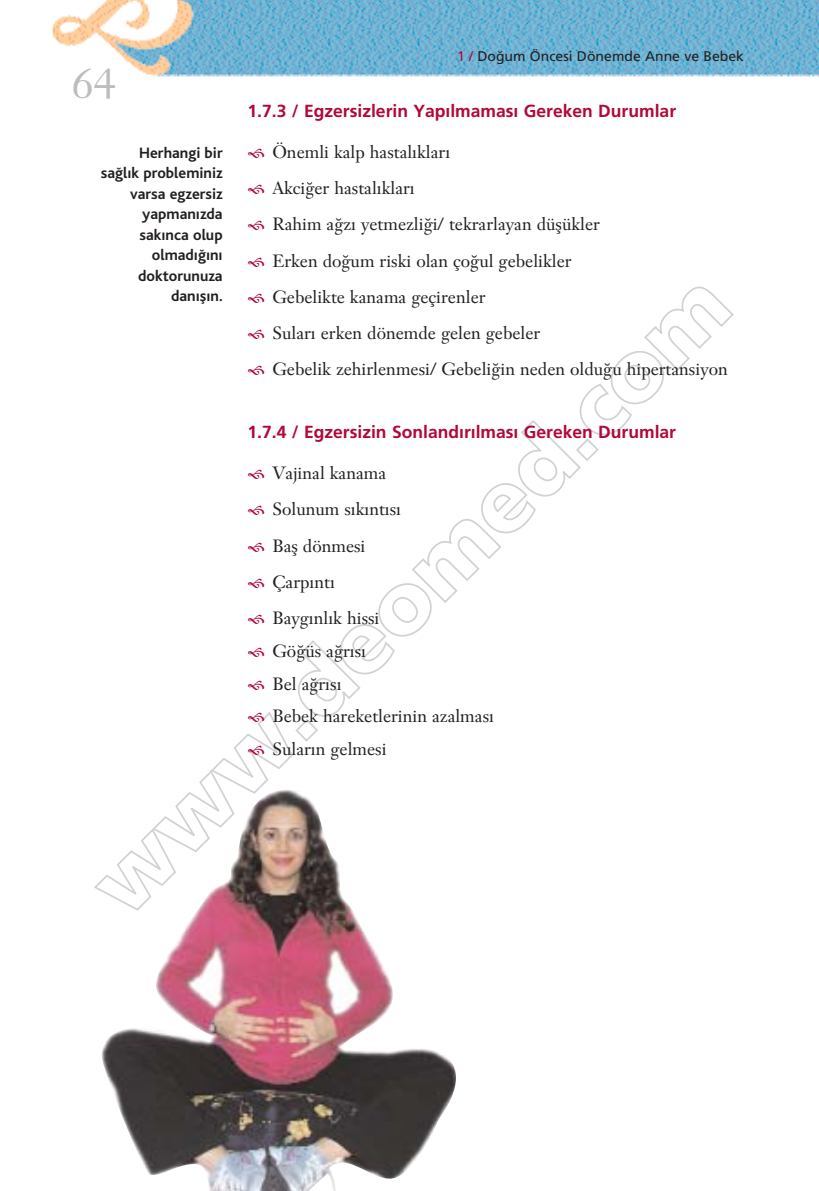
<style>
.page{position:relative;width:819px;height:1191px;background:#fff}
.page>*{position:absolute;margin:0;border:0;box-sizing:border-box;transform-origin:0 0}
.t1{font:42px "Janson Text";color:#bbbdbf}
.t2{font:17.5px/36.2px "Janson Text";color:#231f20}
.t3{font:700 17.5px "Frutiger";color:#b20738}
.t4{font:700 15.75px/20.5px "Bliss Turkish";color:#231f20;text-align:right}
.t5{font:14px "Frutiger";color:#231f20}
.s1{color:#b20738}
</style>
<div class="page">
<svg style="left:94px;top:286px;width:640px;height:605px"></svg>
<img style="left:51px;top:0;width:767px;height:77px">
<img style="left:101px;top:788px;width:357px;height:403px">
<svg style="left:248px;top:294px;width:16px;height:9px"></svg>
<svg style="left:248px;top:330px;width:16px;height:9px"></svg>
<svg style="left:248px;top:366px;width:16px;height:9px"></svg>
<svg style="left:248px;top:470px;width:16px;height:9px"></svg>
<svg style="left:248px;top:506px;width:16px;height:9px"></svg>
<svg style="left:248px;top:542px;width:16px;height:9px"></svg>
<svg style="left:248px;top:578px;width:16px;height:10px"></svg>
<svg style="left:248px;top:615px;width:16px;height:9px"></svg>
<svg style="left:248px;top:647px;width:16px;height:10px"></svg>
<svg style="left:248px;top:680px;width:16px;height:9px"></svg>
<svg style="left:248px;top:713px;width:16px;height:9px"></svg>
<svg style="left:248px;top:746px;width:16px;height:9px"></svg>
<h1 class="t1" style="left:72px;top:66px;width:45px">64</h1>
<p class="t4" style="left:101px;top:144px;width:123px">Herhangi bir sa¤l›k probleminiz varsa egzersiz yapman›zda sak›nca olup olmad›¤›n› doktorunuza dan›fl›n.</p>
<p class="t5" style="left:457px;top:51px;width:288px"><span class="s1">1 /</span> Do¤um Öncesi Dönemde Anne ve Bebek</p>
<p class="t3" style="left:247px;top:104px;width:430px">1.7.3 / Egzersizlerin Yap›lmamas› Gereken Durumlar</p>
<p class="t2" style="left:272px;top:136px;width:457px">Önemli kalp hastal›klar›<br>Akci¤er hastal›klar›<br>Rahim a¤z› yetmezli¤i/ tekrarlayan düflükler<br>Erken do¤um riski olan ço¤ul gebelikler<br>Gebelikte kanama geçirenler<br>Sular› erken dönemde gelen gebeler<br>Gebelik zehirlenmesi/ Gebeli¤in neden oldu¤u hipertansiyon</p>
<p class="t3" style="left:247px;top:425px;width:430px">1.7.4 / Egzersizin Sonland›r›lmas› Gereken Durumlar</p>
<p class="t2" style="left:272px;top:457px;width:130px">Vajinal kanama<br>Solunum s›k›nt›s›<br>Bafl dönmesi<br>Çarp›nt›<br>Bayg›nl›k hissi</p>
<p class="t2" style="left:272px;top:636px;width:223px;line-height:32.7px">Gö¤üs a¤r›s›<br>Bel a¤r›s›<br>Bebek hareketlerinin azalmas›<br>Sular›n gelmesi</p>
</div>
